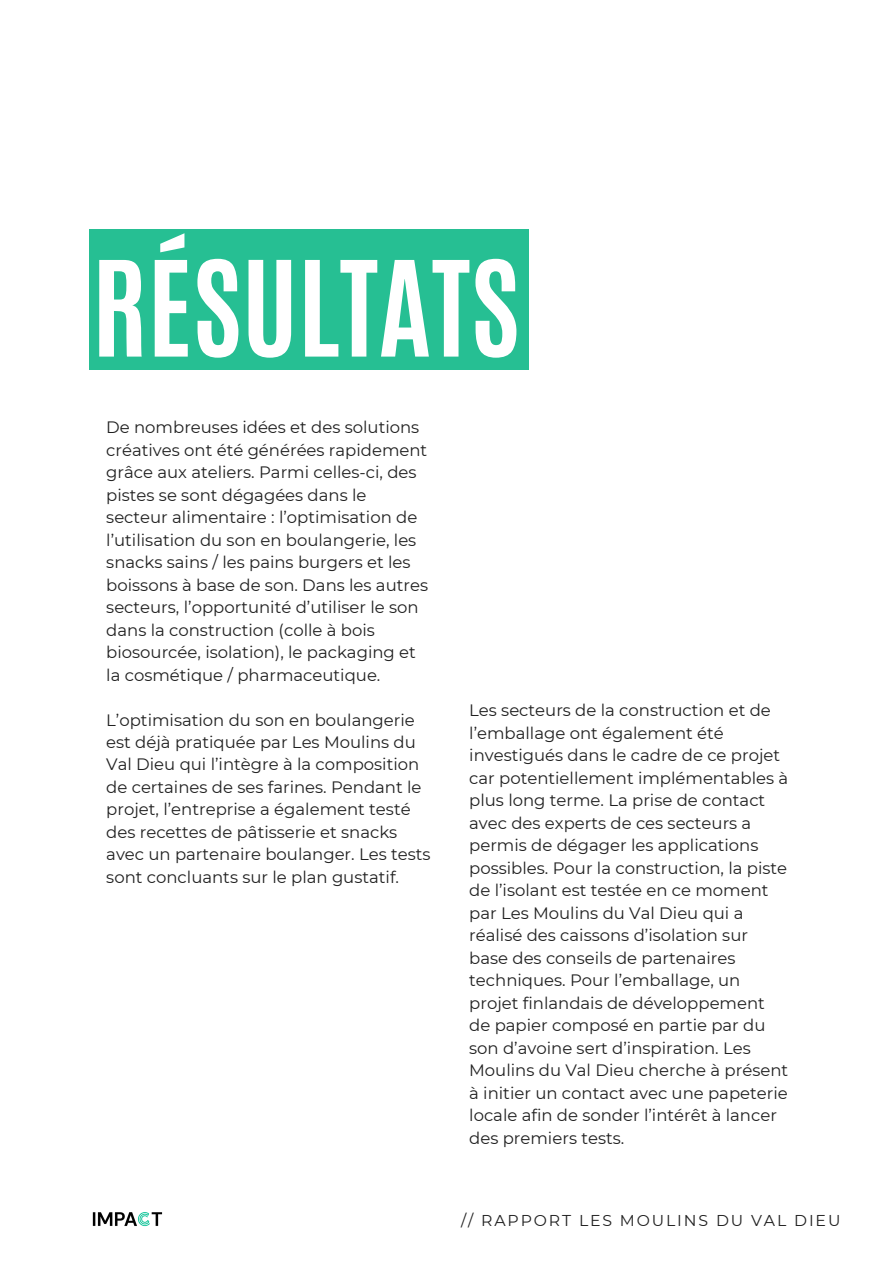
<style>
.page{position:relative;width:893px;height:1264px;background:#fff}
.page>*{position:absolute;margin:0;border:0;box-sizing:border-box;transform-origin:0 0}
.t1{font:700 112.35px "Antonio";color:#fff}
.t2{font:16.5px/22.5px "Montserrat";color:#202020}
.t3{font:15.75px "Montserrat";letter-spacing:.12em;color:#202020}
</style>
<div class="page">
<div style="left:89px;top:229px;width:439px;height:141px;background:#26bf93"></div>
<img style="left:93px;top:1212px;width:69px;height:14px">
<p class="t1" style="left:92px;top:228px;width:429px">RÉSULTATS</p>
<p class="t2" style="left:106px;top:416px;width:323px">De nombreuses idées et des solutions créatives ont été générées rapidement grâce aux ateliers. Parmi celles-ci, des pistes se sont dégagées dans le secteur alimentaire : l’optimisation de l’utilisation du son en boulangerie, les snacks sains / les pains burgers et les boissons à base de son. Dans les autres secteurs, l’opportunité d’utiliser le son dans la construction (colle à bois biosourcée, isolation), le packaging et la cosmétique / pharmaceutique.</p>
<p class="t2" style="left:106px;top:708px;width:326px">L’optimisation du son en boulangerie est déjà pratiquée par Les Moulins du Val Dieu qui l’intègre à la composition de certaines de ses farines. Pendant le projet, l’entreprise a également testé des recettes de pâtisserie et snacks avec un partenaire boulanger. Les tests sont concluants sur le plan gustatif.</p>
<p class="t2" style="left:469px;top:699px;width:320px">Les secteurs de la construction et de l’emballage ont également été investigués dans le cadre de ce projet car potentiellement implémentables à plus long terme. La prise de contact avec des experts de ces secteurs a permis de dégager les applications possibles. Pour la construction, la piste de l’isolant est testée en ce moment par Les Moulins du Val Dieu qui a réalisé des caissons d’isolation sur base des conseils de partenaires techniques. Pour l’emballage, un projet finlandais de développement de papier composé en partie par du son d’avoine sert d’inspiration. Les Moulins du Val Dieu cherche à présent à initier un contact avec une papeterie locale afin de sonder l’intérêt à lancer des premiers tests.</p>
<p class="t3" style="left:461px;top:1210px;width:381px">// RAPPORT LES MOULINS DU VAL DIEU</p>
</div>
